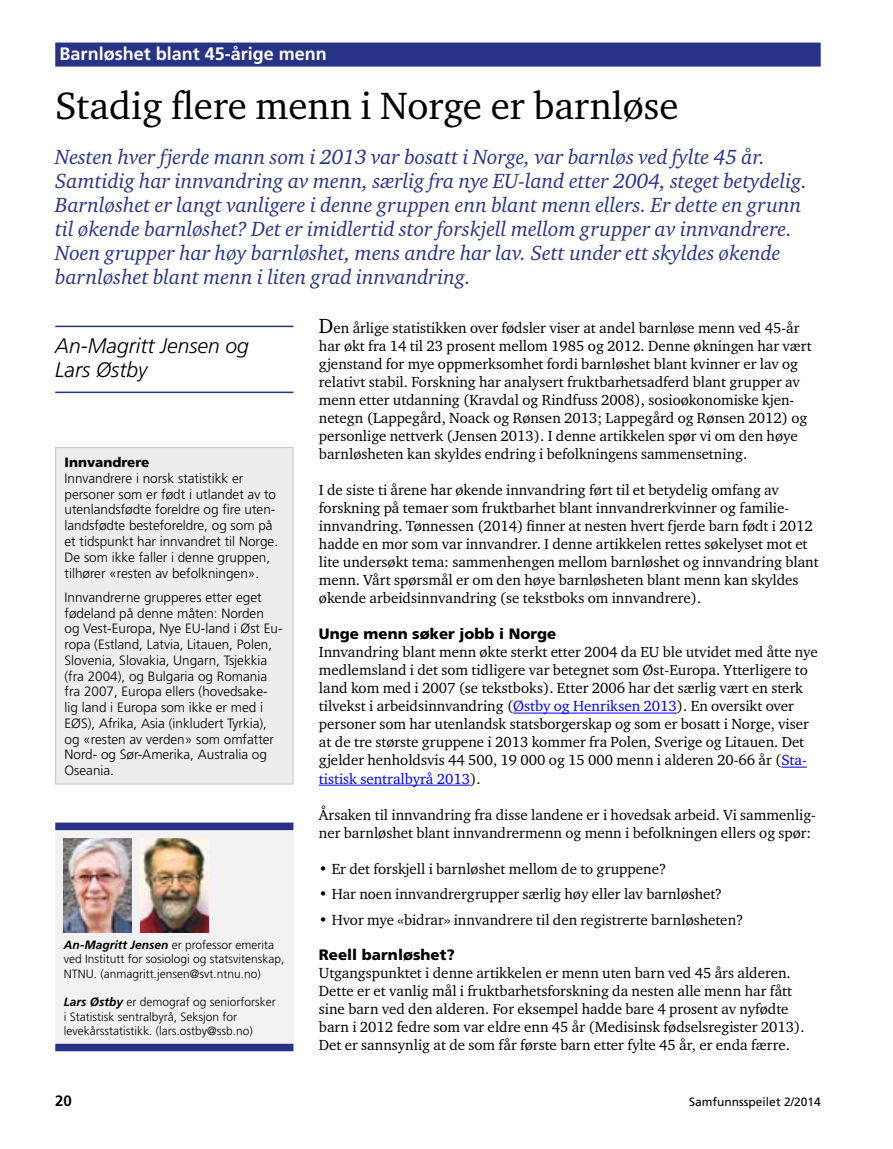
<style>
.page{position:relative;width:893px;height:1149px;background:#fff}
.page>*{position:absolute;margin:0;border:0;box-sizing:border-box;transform-origin:0 0}
.t1{font:39px "Charter ITC Std";color:#000}
.t2{font:italic 21px/24px "Charter ITC Std";color:#283388}
.t3{font:italic 300 21px/24px "Frutiger";color:#000}
.t4{font:700 18px "Frutiger";color:#fff}
.t5{font:15px/18px "Charter ITC Std";color:#000}
.t6{font:900 15px "Frutiger";color:#000}
.t7{font:700 15px "Frutiger";color:#000}
.t8{font:300 13.5px/15.8px "Frutiger";color:#000}
.t9{font:900 13.5px "Frutiger";color:#000}
.t10{font:300 12px/14.4px "Frutiger";color:#000}
.t11{font:12px "Frutiger";color:#000}
.s1{font-weight:700;font-style:italic}
.s2{font-size:21px}
.s3{color:#00f}
</style>
<div class="page">
<hr style="left:513px;top:712px;width:164px;height:1px;background:#00f">
<svg style="left:781px;top:766px;width:26px;height:1px"></svg>
<hr style="left:319px;top:784px;width:151px;height:1px;background:#00f">
<hr style="left:55px;top:325px;width:238px;height:2px;background:#283388">
<hr style="left:55px;top:391px;width:238px;height:2px;background:#283388">
<div style="left:55px;top:43px;width:766px;height:24px;background:#283388"></div>
<div style="left:55px;top:822px;width:238px;height:228px;background:#f2f2f2"></div>
<div style="left:55px;top:822px;width:238px;height:7px;background:#283388"></div>
<div style="left:55px;top:1043px;width:238px;height:7px;background:#283388"></div>
<img style="left:64px;top:838px;width:68px;height:93px">
<img style="left:140px;top:838px;width:68px;height:93px">
<div style="left:56px;top:447px;width:237px;height:336px;background:#ededed"></div>
<div style="left:55px;top:447px;width:238px;height:337px;border:1px solid #c6c6c6"></div>
<p class="t4" style="left:60px;top:43px;width:269px">Barnløshet blant 45-årige menn</p>
<h1 class="t1" style="left:55px;top:81px;width:625px">Stadig flere menn i Norge er barnløse</h1>
<p class="t2" style="left:55px;top:145px;width:753px">Nesten hver fjerde mann som i 2013 var bosatt i Norge, var barnløs ved fylte 45 år.<br>Samtidig har innvandring av menn, særlig fra nye EU-land etter 2004, steget betydelig.<br>Barnløshet er langt vanligere i denne gruppen enn blant menn ellers. Er dette en grunn til økende barnløshet? Det er imidlertid stor forskjell mellom grupper av innvandrere.<br>Noen grupper har høy barnløshet, mens andre har lav. Sett under ett skyldes økende barnløshet blant menn i liten grad innvandring.</p>
<h2 class="t3" style="left:55px;top:333px;width:195px">An-Magritt Jensen og<br>Lars Østby</h2>
<p class="t9" style="left:65px;top:454px;width:87px">Innvandrere</p>
<p class="t8" style="left:65px;top:470px;width:215px">Innvandrere i norsk statistikk er personer som er født i utlandet av to utenlandsfødte foreldre og fire uten&shy;landsfødte besteforeldre, og som på et tidspunkt har innvandret til Norge.<br>De som ikke faller i denne gruppen, tilhører «resten av befolkningen».</p>
<p class="t8" style="left:65px;top:589px;width:220px">Innvandrerne grupperes etter eget fødeland på denne måten: Norden<br>og Vest-Europa, Nye EU-land i Øst Eu&shy;ropa (Estland, Latvia, Litauen, Polen, Slovenia, Slovakia, Ungarn, Tsjekkia (fra 2004), og Bulgaria og Romania fra 2007, Europa ellers (hovedsake&shy;lig land i Europa som ikke er med i EØS), Afrika, Asia (inkludert Tyrkia), og «resten av verden» som omfatter Nord- og Sør-Amerika, Australia og Oseania.</p>
<p class="t10" style="left:64px;top:937px;width:222px"><span class="s1">An-Magritt Jensen</span> er professor emerita ved Institutt for sosiologi og statsvitenskap,<br>NTNU. (anmagritt.jensen@svt.ntnu.no)</p>
<p class="t10" style="left:64px;top:994px;width:214px"><span class="s1">Lars Østby</span> er demograf og seniorforsker i Statistisk sentralbyrå, Seksjon for levekårsstatistikk. (lars.ostby@ssb.no)</p>
<p class="t5" style="left:319px;top:318px;width:494px"><span class="s2">D</span>en årlige statistikken over fødsler viser at andel barnløse menn ved 45-år har økt fra 14 til 23 prosent mellom 1985 og 2012. Denne økningen har vært gjenstand for mye oppmerksomhet fordi barnløshet blant kvinner er lav og relativt stabil. Forskning har analysert fruktbarhetsadferd blant grupper av menn etter utdanning (Kravdal og Rindfuss 2008), sosioøkonomiske kjen&shy;netegn (Lappegård, Noack og Rønsen 2013; Lappegård og Rønsen 2012) og personlige nettverk (Jensen 2013). I denne artikkelen spør vi om den høye barnløsheten kan skyldes endring i befolkningens sammensetning.</p>
<p class="t5" style="left:319px;top:480px;width:501px">I de siste ti årene har økende innvandring ført til et betydelig omfang av forskning på temaer som fruktbarhet blant innvandrerkvinner og familie&shy;innvandring. Tønnessen (2014) finner at nesten hvert fjerde barn født i 2012 hadde en mor som var innvandrer. I denne artikkelen rettes søkelyset mot et lite undersøkt tema: sammenhengen mellom barnløshet og innvandring blant menn. Vårt spørsmål er om den høye barnløsheten blant menn kan skyldes økende arbeidsinnvandring (se tekstboks om innvandrere).</p>
<p class="t6" style="left:319px;top:625px;width:239px">Unge menn søker jobb i Norge</p>
<p class="t5" style="left:319px;top:642px;width:500px">Innvandring blant menn økte sterkt etter 2004 da EU ble utvidet med åtte nye medlemsland i det som tidligere var betegnet som Øst-Europa. Ytterligere to land kom med i 2007 (se tekstboks). Etter 2006 har det særlig vært en sterk tilvekst i arbeidsinnvandring (<span class="s3">Østby og Henriksen 2013</span>). En oversikt over personer som har utenlandsk statsborgerskap og som er bosatt i Norge, viser at de tre største gruppene i 2013 kommer fra Polen, Sverige og Litauen. Det gjelder henholdsvis 44 500, 19 000 og 15 000 menn i alderen 20-66 år (<span class="s3">Sta&shy;tistisk sentralbyrå 2013</span>).</p>
<p class="t5" style="left:319px;top:804px;width:499px">Årsaken til innvandring fra disse landene er i hovedsak arbeid. Vi sammenlig&shy;ner barnløshet blant innvandrermenn og menn i befolkningen ellers og spør:</p>
<p class="t5" style="left:319px;top:858px;width:349px">• Er det forskjell i barnløshet mellom de to gruppene?</p>
<p class="t5" style="left:319px;top:884px;width:405px">• Har noen innvandrergrupper særlig høy eller lav barnløshet?</p>
<p class="t5" style="left:319px;top:910px;width:426px">• Hvor mye «bidrar» innvandrere til den registrerte barnløsheten?</p>
<p class="t6" style="left:319px;top:945px;width:137px">Reell barnløshet?</p>
<p class="t5" style="left:319px;top:963px;width:487px">Utgangspunktet i denne artikkelen er menn uten barn ved 45 års alderen.<br>Dette er et vanlig mål i fruktbarhetsforskning da nesten alle menn har fått sine barn ved den alderen. For eksempel hadde bare 4 prosent av nyfødte barn i 2012 fedre som var eldre enn 45 år (Medisinsk fødselsregister 2013).<br>Det er sannsynlig at de som får første barn etter fylte 45 år, er enda færre.</p>
<p class="t7" style="left:55px;top:1091px;width:18px">20</p>
<p class="t11" style="left:689px;top:1094px;width:133px">Samfunnsspeilet 2/2014</p>
</div>
